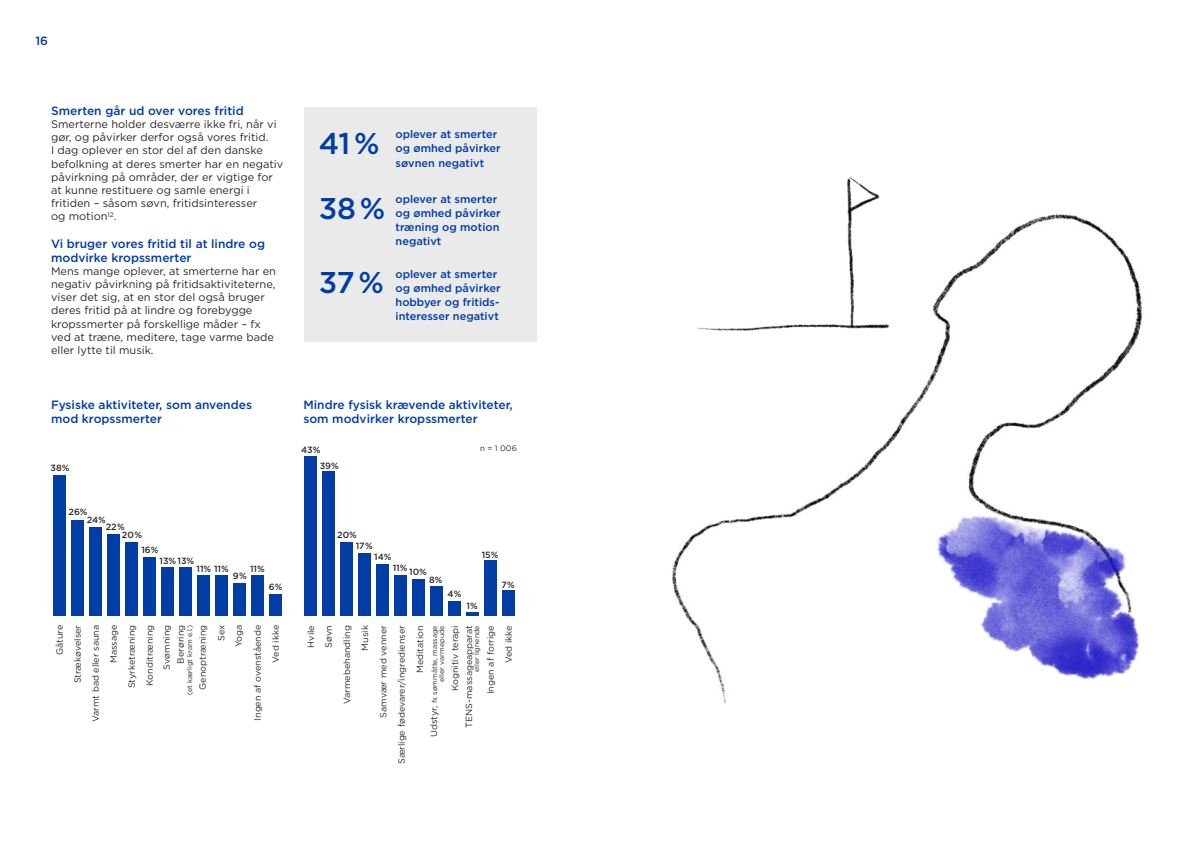
<style>
.page{position:relative;width:1191px;height:842px;background:#fff}
.page>*{position:absolute;margin:0;border:0;box-sizing:border-box;transform-origin:0 0}
.t1{font:500 30px "Gotham HTF";color:#003da5}
.t2{font:500 12px/14px "Gotham HTF";color:#003da5}
.t3{font:11px/13.2px "Gotham HTF";color:#2c2a29}
.t4{font:500 11px/14px "Gotham HTF";color:#003da5}
.t5{font:9px/18.2px "Gotham HTF";color:#2c2a29;text-align:right}
.t6{font:500 9px/15.7px "Gotham HTF";color:#2c2a29}
.t7{font:8px "Gotham HTF";color:#2c2a29}
.t8{font:7px/7px "Gotham HTF";color:#2c2a29;text-align:right}
.s1{font-size:9px}
</style>
<div class="page">
<img style="left:672px;top:214px;width:471px;height:490px">
<img style="left:890px;top:437px;width:253px;height:267px">
<img style="left:676px;top:176px;width:245px;height:171px">
<div style="left:53px;top:476px;width:13px;height:140px;background:#003da5"></div>
<div style="left:71px;top:520px;width:13px;height:96px;background:#003da5"></div>
<div style="left:89px;top:527px;width:13px;height:89px;background:#003da5"></div>
<div style="left:107px;top:535px;width:13px;height:81px;background:#003da5"></div>
<div style="left:125px;top:542px;width:13px;height:74px;background:#003da5"></div>
<div style="left:143px;top:557px;width:13px;height:59px;background:#003da5"></div>
<div style="left:161px;top:568px;width:13px;height:48px;background:#003da5"></div>
<div style="left:179px;top:568px;width:13px;height:48px;background:#003da5"></div>
<div style="left:197px;top:575px;width:13px;height:41px;background:#003da5"></div>
<div style="left:215px;top:575px;width:13px;height:41px;background:#003da5"></div>
<div style="left:233px;top:583px;width:13px;height:33px;background:#003da5"></div>
<div style="left:251px;top:575px;width:13px;height:41px;background:#003da5"></div>
<div style="left:269px;top:594px;width:13px;height:22px;background:#003da5"></div>
<div style="left:304px;top:457px;width:13px;height:159px;background:#003da5"></div>
<div style="left:322px;top:472px;width:13px;height:144px;background:#003da5"></div>
<div style="left:340px;top:542px;width:13px;height:74px;background:#003da5"></div>
<div style="left:358px;top:553px;width:13px;height:63px;background:#003da5"></div>
<div style="left:376px;top:564px;width:13px;height:52px;background:#003da5"></div>
<div style="left:394px;top:575px;width:13px;height:41px;background:#003da5"></div>
<div style="left:412px;top:579px;width:13px;height:37px;background:#003da5"></div>
<div style="left:430px;top:586px;width:13px;height:30px;background:#003da5"></div>
<div style="left:448px;top:601px;width:13px;height:15px;background:#003da5"></div>
<hr style="left:466px;top:612px;width:13px;height:4px;background:#003da5">
<div style="left:484px;top:561px;width:13px;height:55px;background:#003da5"></div>
<div style="left:502px;top:590px;width:13px;height:26px;background:#003da5"></div>
<div style="left:304px;top:107px;width:232px;height:235px;background:#eaeaea"></div>
<p class="t2" style="left:35px;top:34px;width:14px">16</p>
<p class="t2" style="left:51px;top:103px;width:194px">Smerten går ud over vores fritid</p>
<p class="t3" style="left:51px;top:117px;width:234px">Smerterne holder desværre ikke fri, når vi gør, og påvirker derfor også vores fritid.<br>I dag oplever en stor del af den danske befolkning at deres smerter har en negativ påvirkning på områder, der er vigtige for at kunne restituere og samle energi i fritiden – såsom søvn, fritidsinteresser<br>og motion<sup>12</sup>.</p>
<p class="t2" style="left:51px;top:236px;width:215px">Vi bruger vores fritid til at lindre og modvirke kropssmerter</p>
<p class="t3" style="left:51px;top:264px;width:226px">Mens mange oplever, at smerterne har en negativ påvirkning på fritidsaktiviteterne, viser det sig, at en stor del også bruger deres fritid på at lindre og forebygge kropssmerter på forskellige måder – fx ved at træne, meditere, tage varme bade eller lytte til musik.</p>
<h1 class="t1" style="left:319px;top:127px;width:62px">41 %</h1>
<p class="t4" style="left:395px;top:127px;width:107px">oplever at smerter og ømhed påvirker søvnen negativt</p>
<h1 class="t1" style="left:319px;top:191px;width:68px">38 %</h1>
<p class="t4" style="left:395px;top:192px;width:107px">oplever at smerter og ømhed påvirker træning og motion negativt</p>
<h1 class="t1" style="left:319px;top:266px;width:67px">37 %</h1>
<p class="t4" style="left:395px;top:267px;width:107px">oplever at smerter og ømhed påvirker hobbyer og fritids&shy;interesser negativt</p>
<p class="t2" style="left:51px;top:398px;width:202px">Fysiske aktiviteter, som anvendes mod kropssmerter</p>
<p class="t2" style="left:303px;top:398px;width:211px">Mindre fysisk krævende aktiviteter, som modvirker kropssmerter</p>
<p class="t6" style="left:51px;top:460px;width:20px">38%</p>
<p class="t6" style="left:320px;top:442px;width:21px;text-indent:-19px">43%<br>39%</p>
<p class="t7" style="left:480px;top:444px;width:38px">n = 1 006</p>
<p class="t6" style="left:68px;top:503px;width:21px">26%</p>
<p class="t6" style="left:87px;top:512px;width:21px">24%</p>
<p class="t6" style="left:106px;top:518px;width:21px">22%</p>
<p class="t6" style="left:122px;top:526px;width:22px">20%</p>
<p class="t6" style="left:141px;top:542px;width:19px">16%</p>
<p class="t6" style="left:159px;top:553px;width:36px">13%13%</p>
<p class="t6" style="left:196px;top:561px;width:34px">11% 11%</p>
<p class="t6" style="left:250px;top:561px;width:16px">11%</p>
<p class="t6" style="left:233px;top:568px;width:16px">9%</p>
<p class="t6" style="left:269px;top:579px;width:15px">6%</p>
<p class="t6" style="left:356px;top:529px;width:19px;line-height:11.2px;text-indent:-18px">20%<br>17%</p>
<p class="t6" style="left:374px;top:549px;width:19px">14%</p>
<p class="t6" style="left:393px;top:560px;width:16px">11%</p>
<p class="t6" style="left:409px;top:564px;width:19px">10%</p>
<p class="t6" style="left:429px;top:572px;width:15px">8%</p>
<p class="t6" style="left:447px;top:586px;width:15px">4%</p>
<p class="t6" style="left:482px;top:546px;width:18px">15%</p>
<p class="t6" style="left:501px;top:577px;width:15px">7%</p>
<p class="t6" style="left:466px;top:597px;width:13px">1%</p>
<p class="t5" style="left:50px;top:655px;width:32px;rotate:-90deg">Gåture</p>
<p class="t5" style="left:68px;top:683px;width:60px;rotate:-90deg">Strækøvelser</p>
<p class="t5" style="left:86px;top:722px;width:99px;rotate:-90deg">Varmt bad eller sauna</p>
<p class="t5" style="left:104px;top:663px;width:40px;rotate:-90deg">Massage</p>
<p class="t5" style="left:122px;top:688px;width:65px;rotate:-90deg">Styrketræning</p>
<p class="t5" style="left:140px;top:686px;width:62px;rotate:-90deg">Konditræning</p>
<p class="t5" style="left:171px;top:664px;width:40px;rotate:-90deg">Berøring</p>
<p class="t8" style="left:186px;top:695px;width:72px;rotate:-90deg">(et kærligt kram e.l.)</p>
<p class="t5" style="left:157px;top:670px;width:46px;rotate:-90deg">Svømning</p>
<p class="t5" style="left:193px;top:690px;width:66px;rotate:-90deg">Genoptræning</p>
<p class="t5" style="left:212px;top:641px;width:17px;rotate:-90deg">Sex</p>
<p class="t5" style="left:229px;top:647px;width:24px;rotate:-90deg">Yoga</p>
<p class="t5" style="left:249px;top:721px;width:97px;rotate:-90deg">Ingen af ovenstående<br>Ved ikke</p>
<p class="t5" style="left:302px;top:764px;width:140px;rotate:-90deg">Hvile<br>Søvn<br>Varmebehandling<br>Musik<br>Samvær med venner<br>Særlige fødevarer/ingredienser<br>Meditation</p>
<p class="t5" style="left:460px;top:727px;width:104px;rotate:-90deg">TENS-massageapparat</p>
<p class="t8" style="left:473px;top:672px;width:48px;rotate:-90deg">eller lignende</p>
<p class="t8" style="left:431px;top:737px;width:113px;rotate:-90deg"><span class="s1">Udstyr,</span> fx sømmåtte, massage eller varmepude</p>
<p class="t5" style="left:446px;top:691px;width:67px;rotate:-90deg">Kognitiv terapi</p>
<p class="t5" style="left:481px;top:694px;width:70px;rotate:-90deg">Ingen af forrige<br>Ved ikke</p>
</div>
